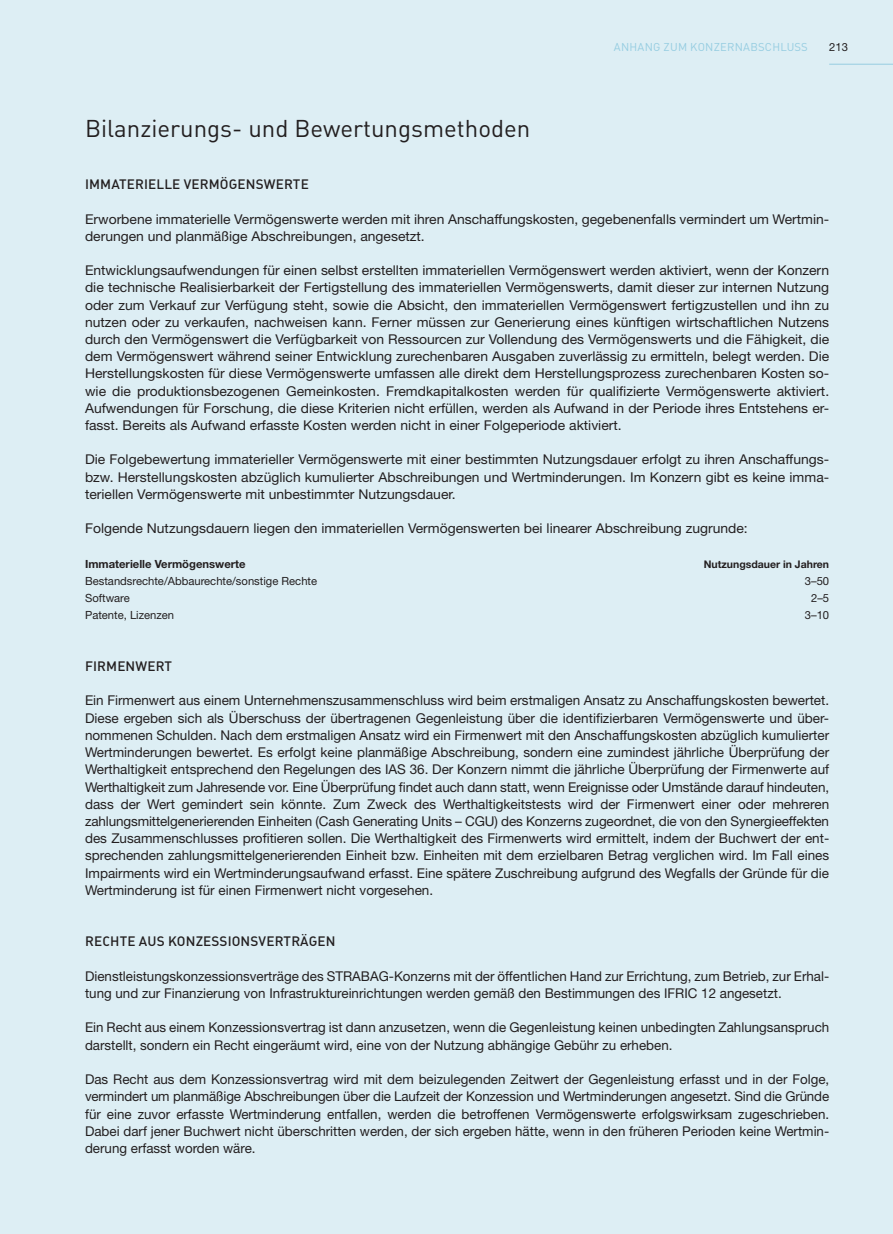
<style>
.page{position:relative;width:893px;height:1234px;background:#fff}
.page>*{position:absolute;margin:0;border:0;box-sizing:border-box;transform-origin:0 0}
.t1{font:24px "DIN Pro";color:#231f20}
.t2{font:13.5px/17.2px "Helvetica Neue LT Pro";color:#231f20;text-align:justify}
.t3{font:500 13.5px "DIN Pro";letter-spacing:.01em;color:#231f20}
.t4{font:11.25px "Helvetica Neue LT Pro";color:#231f20}
.t5{font:700 11.25px "Helvetica Neue LT Pro";color:#231f20}
.t6{font:11.25px "DIN Pro";letter-spacing:.02em;color:#96cde1}
.t7{font:700 10.5px "Helvetica Neue LT Pro";color:#231f20}
</style>
<div class="page">
<div style="left:0;top:0;width:893px;height:1233px;background:#ddeef4"></div>
<hr style="left:829px;top:64px;width:64px;height:1px;background:#96cde1">
<div style="left:678px;top:572px;width:5px;height:17px;background:#ddeef4"></div>
<div style="left:678px;top:589px;width:5px;height:17px;background:#ddeef4"></div>
<div style="left:678px;top:606px;width:5px;height:17px;background:#ddeef4"></div>
<p class="t6" style="left:614px;top:39px;width:195px">ANHANG ZUM KONZERNABSCHLUSS</p>
<p class="t4" style="left:829px;top:40px;width:20px">213</p>
<h1 class="t1" style="left:85px;top:112px;width:447px">Bilanzierungs- und Bewertungsmethoden</h1>
<p class="t3" style="left:85px;top:175px;width:225px">IMMATERIELLE VERMÖGENSWERTE</p>
<p class="t2" style="left:85px;top:210px;width:746px">Erworbene immaterielle Vermögenswerte werden mit ihren Anschaffungskosten, gegebenenfalls vermindert um Wertmin&shy;derungen und planmäßige Abschreibungen, angesetzt.</p>
<p class="t2" style="left:85px;top:261px;width:746px">Entwicklungsaufwendungen für einen selbst erstellten immateriellen Vermögenswert werden aktiviert, wenn der Konzern die technische Realisierbarkeit der Fertigstellung des immateriellen Vermögenswerts, damit dieser zur internen Nutzung oder zum Verkauf zur Verfügung steht, sowie die Absicht, den immateriellen Vermögenswert fertigzustellen und ihn zu nutzen oder zu verkaufen, nachweisen kann. Ferner müssen zur Generierung eines künftigen wirtschaftlichen Nutzens durch den Vermögenswert die Verfügbarkeit von Ressourcen zur Vollendung des Vermögenswerts und die Fähigkeit, die dem Vermögenswert während seiner Entwicklung zurechenbaren Ausgaben zuverlässig zu ermitteln, belegt werden. Die Herstellungskosten für diese Vermögenswerte umfassen alle direkt dem Herstellungsprozess zurechenbaren Kosten so&shy;wie die produktionsbezogenen Gemeinkosten. Fremdkapitalkosten werden für qualifizierte Vermögenswerte aktiviert.<br>Aufwendungen für Forschung, die diese Kriterien nicht erfüllen, werden als Aufwand in der Periode ihres Entstehens er&shy;fasst. Bereits als Aufwand erfasste Kosten werden nicht in einer Folgeperiode aktiviert.</p>
<p class="t2" style="left:85px;top:450px;width:746px">Die Folgebewertung immaterieller Vermögenswerte mit einer bestimmten Nutzungsdauer erfolgt zu ihren Anschaffungs&shy;bzw. Herstellungskosten abzüglich kumulierter Abschreibungen und Wertminderungen. Im Konzern gibt es keine imma&shy;teriellen Vermögenswerte mit unbestimmter Nutzungsdauer.</p>
<p class="t2" style="left:85px;top:519px;width:664px">Folgende Nutzungsdauern liegen den immateriellen Vermögenswerten bei linearer Abschreibung zugrunde:</p>
<p class="t5" style="left:85px;top:556px;width:162px">Immaterielle Vermögenswerte</p>
<p class="t7" style="left:704px;top:557px;width:127px">Nutzungsdauer in Jahren</p>
<p class="t4" style="left:85px;top:574px;width:234px">Bestandsrechte/Abbaurechte/sonstige Rechte</p>
<p class="t4" style="left:805px;top:574px;width:26px">3–50</p>
<p class="t4" style="left:85px;top:591px;width:46px">Software</p>
<p class="t4" style="left:811px;top:591px;width:20px">2–5</p>
<p class="t4" style="left:85px;top:608px;width:91px">Patente, Lizenzen</p>
<p class="t4" style="left:805px;top:608px;width:26px">3–10</p>
<p class="t3" style="left:85px;top:656px;width:89px">FIRMENWERT</p>
<p class="t2" style="left:85px;top:691px;width:746px">Ein Firmenwert aus einem Unternehmenszusammenschluss wird beim erstmaligen Ansatz zu Anschaffungskosten bewertet.<br>Diese ergeben sich als Überschuss der übertragenen Gegenleistung über die identifizierbaren Vermögenswerte und über&shy;nommenen Schulden. Nach dem erstmaligen Ansatz wird ein Firmenwert mit den Anschaffungskosten abzüglich kumulierter Wertminderungen bewertet. Es erfolgt keine planmäßige Abschreibung, sondern eine zumindest jährliche Überprüfung der Werthaltigkeit entsprechend den Regelungen des IAS 36. Der Konzern nimmt die jährliche Überprüfung der Firmenwerte auf Werthaltigkeit zum Jahresende vor. Eine Überprüfung findet auch dann statt, wenn Ereignisse oder Umstände darauf hindeuten, dass der Wert gemindert sein könnte. Zum Zweck des Werthaltigkeitstests wird der Firmenwert einer oder mehreren zahlungsmittelgenerierenden Einheiten (Cash Generating Units – CGU) des Konzerns zugeordnet, die von den Synergieeffekten des Zusammenschlusses profitieren sollen. Die Werthaltigkeit des Firmenwerts wird ermittelt, indem der Buchwert der ent&shy;sprechenden zahlungsmittelgenerierenden Einheit bzw. Einheiten mit dem erzielbaren Betrag verglichen wird. Im Fall eines Impairments wird ein Wertminderungsaufwand erfasst. Eine spätere Zuschreibung aufgrund des Wegfalls der Gründe für die Wertminderung ist für einen Firmenwert nicht vorgesehen.</p>
<p class="t3" style="left:85px;top:932px;width:252px">RECHTE AUS KONZESSIONSVERTRÄGEN</p>
<p class="t2" style="left:85px;top:966px;width:746px">Dienstleistungskonzessionsverträge des STRABAG-Konzerns mit der öffentlichen Hand zur Errichtung, zum Betrieb, zur Erhal&shy;tung und zur Finanzierung von Infrastruktureinrichtungen werden gemäß den Bestimmungen des IFRIC 12 angesetzt.</p>
<p class="t2" style="left:85px;top:1018px;width:746px">Ein Recht aus einem Konzessionsvertrag ist dann anzusetzen, wenn die Gegenleistung keinen unbedingten Zahlungsanspruch darstellt, sondern ein Recht eingeräumt wird, eine von der Nutzung abhängige Gebühr zu erheben.</p>
<p class="t2" style="left:85px;top:1070px;width:746px">Das Recht aus dem Konzessionsvertrag wird mit dem beizulegenden Zeitwert der Gegenleistung erfasst und in der Folge, vermindert um planmäßige Abschreibungen über die Laufzeit der Konzession und Wertminderungen angesetzt. Sind die Gründe für eine zuvor erfasste Wertminderung entfallen, werden die betroffenen Vermögenswerte erfolgswirksam zugeschrieben.<br>Dabei darf jener Buchwert nicht überschritten werden, der sich ergeben hätte, wenn in den früheren Perioden keine Wertmin&shy;derung erfasst worden wäre.</p>
</div>
